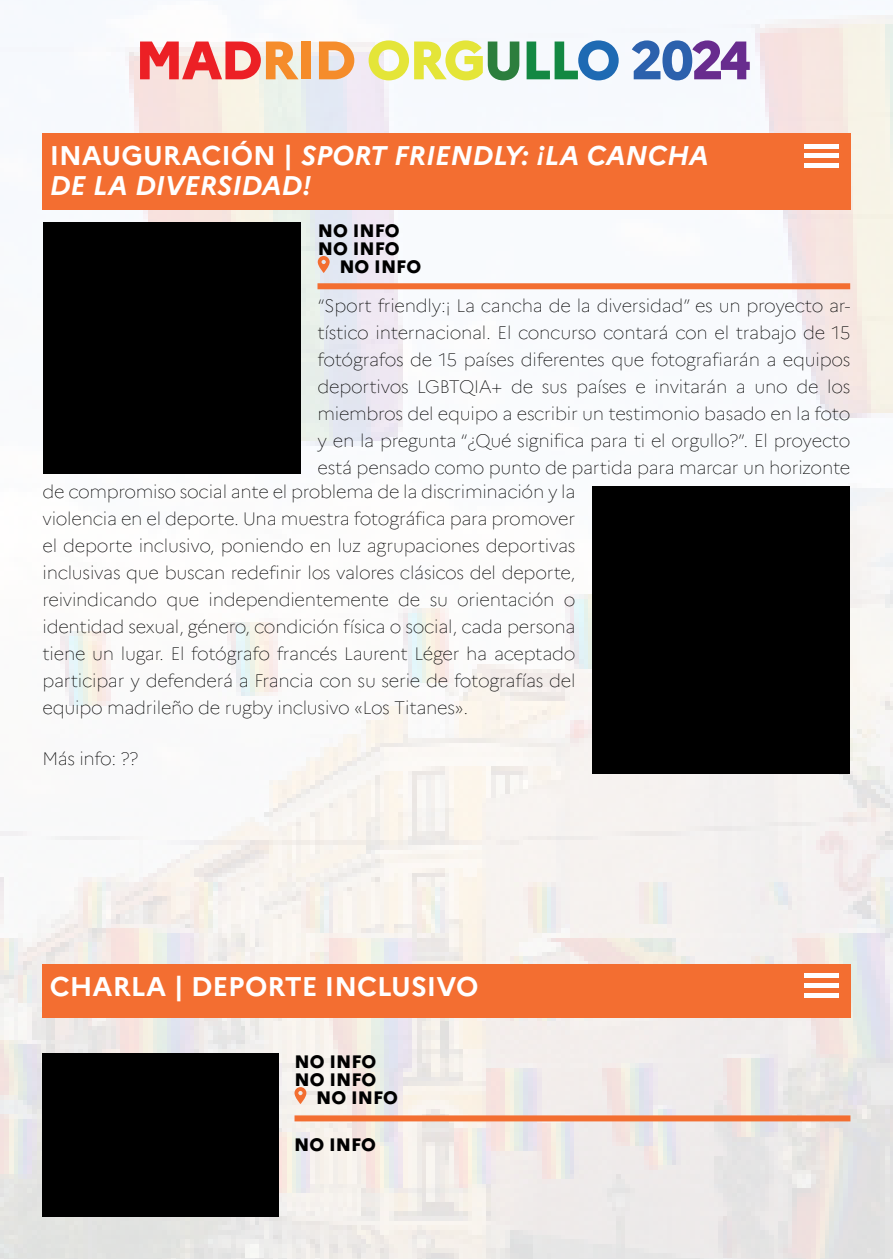
<style>
.page{position:relative;width:893px;height:1259px;background:#fff}
.page>*{position:absolute;margin:0;border:0;box-sizing:border-box;transform-origin:0 0}
.t1{font:800 54px "Marianne";letter-spacing:-.04em;color:#ec2025}
.AGENDA___TEXTE{font:italic 700 27px "Marianne";color:#fff}
.AGENDA___TEXTE-2{font:700 27px "Marianne";color:#fff}
.t2{font:100 18px/27px "Marianne";letter-spacing:-.015em;color:#000;text-align:justify}
.AGENDA___TEXTE-3{font:800 18px "Marianne";color:#000}
.s1{color:#f58c2b}
.s2{color:#e4e538}
.s3{color:#2c7e3d}
.s4{color:#138842}
.s5{color:#1e6ab3}
.s6{color:#2c61ad}
.s7{color:#682c8e}
.s8{font-style:normal}
</style>
<div class="page">
<img style="left:0;top:15px;width:893px;height:1244px">
<div style="left:43px;top:964px;width:808px;height:53px;background:#f36e31"></div>
<div style="left:43px;top:1053px;width:236px;height:163px;background:#000"></div>
<svg style="left:294px;top:1087px;width:12px;height:17px"></svg>
<div style="left:295px;top:1115px;width:555px;height:6px;background:#f36e31"></div>
<div style="left:43px;top:133px;width:808px;height:76px;background:#f36e31"></div>
<div style="left:43px;top:222px;width:257px;height:252px;background:#000"></div>
<svg style="left:318px;top:256px;width:12px;height:17px"></svg>
<div style="left:317px;top:283px;width:533px;height:6px;background:#f36e31"></div>
<div style="left:804px;top:973px;width:34px;height:5px;background:#fff"></div>
<hr style="left:804px;top:983px;width:34px;height:4px;background:#fff">
<div style="left:804px;top:992px;width:34px;height:5px;background:#fff"></div>
<div style="left:804px;top:144px;width:34px;height:5px;background:#fff"></div>
<div style="left:804px;top:153px;width:34px;height:5px;background:#fff"></div>
<div style="left:804px;top:163px;width:34px;height:5px;background:#fff"></div>
<div style="left:592px;top:486px;width:258px;height:287px;background:#000"></div>
<p class="t1" style="left:135px;top:18px;width:618px">MAD<span class="s1">RID</span> <span class="s2">ORG</span><span class="s3">U</span><span class="s4">LL</span><span class="s5">O</span> <span class="s6">20</span><span class="s7">24</span></p>
<p class="AGENDA___TEXTE" style="left:50px;top:135px;width:660px"><span class="s8">INAUGURACIÓN |</span> SPORT FRIENDLY: ¡LA CANCHA</p>
<p class="AGENDA___TEXTE" style="left:50px;top:165px;width:263px">DE LA DIVERSIDAD!</p>
<p class="AGENDA___TEXTE-3" style="left:318px;top:217px;width:83px">NO INFO</p>
<p class="AGENDA___TEXTE-3" style="left:318px;top:235px;width:83px">NO INFO</p>
<p class="AGENDA___TEXTE-3" style="left:339px;top:253px;width:83px">NO INFO</p>
<p class="t2" style="left:317px;top:290px;width:534px">“Sport friendly:¡ La cancha de la diversidad” es un proyecto ar&shy;tístico internacional. El concurso contará con el trabajo de 15 fotógrafos de 15 países diferentes que fotografiarán a equipos deportivos LGBTQIA+ de sus países e invitarán a uno de los miembros del equipo a escribir un testimonio basado en la foto y en la pregunta “¿Qué significa para ti el orgullo?”. El proyecto está pensado como punto de partida para marcar un horizonte</p>
<p class="t2" style="left:43px;top:477px;width:534px">de compromiso social ante el problema de la discriminación y la violencia en el deporte. Una muestra fotográfica para promover el deporte inclusivo, poniendo en luz agrupaciones deportivas inclusivas que buscan redefinir los valores clásicos del deporte, reivindicando que independientemente de su orientación o identidad sexual, género, condición física o social, cada persona tiene un lugar. El fotógrafo francés Laurent Léger ha aceptado participar y defenderá a Francia con su serie de fotografías del equipo madrileño de rugby inclusivo «Los Titanes».</p>
<p class="t2" style="left:43px;top:744px;width:97px">Más info: ??</p>
<p class="AGENDA___TEXTE-2" style="left:50px;top:966px;width:430px">CHARLA | DEPORTE INCLUSIVO</p>
<p class="AGENDA___TEXTE-3" style="left:294px;top:1047px;width:83px">NO INFO</p>
<p class="AGENDA___TEXTE-3" style="left:294px;top:1065px;width:83px">NO INFO</p>
<p class="AGENDA___TEXTE-3" style="left:316px;top:1083px;width:83px">NO INFO</p>
<p class="AGENDA___TEXTE-3" style="left:294px;top:1130px;width:83px">NO INFO</p>
</div>
